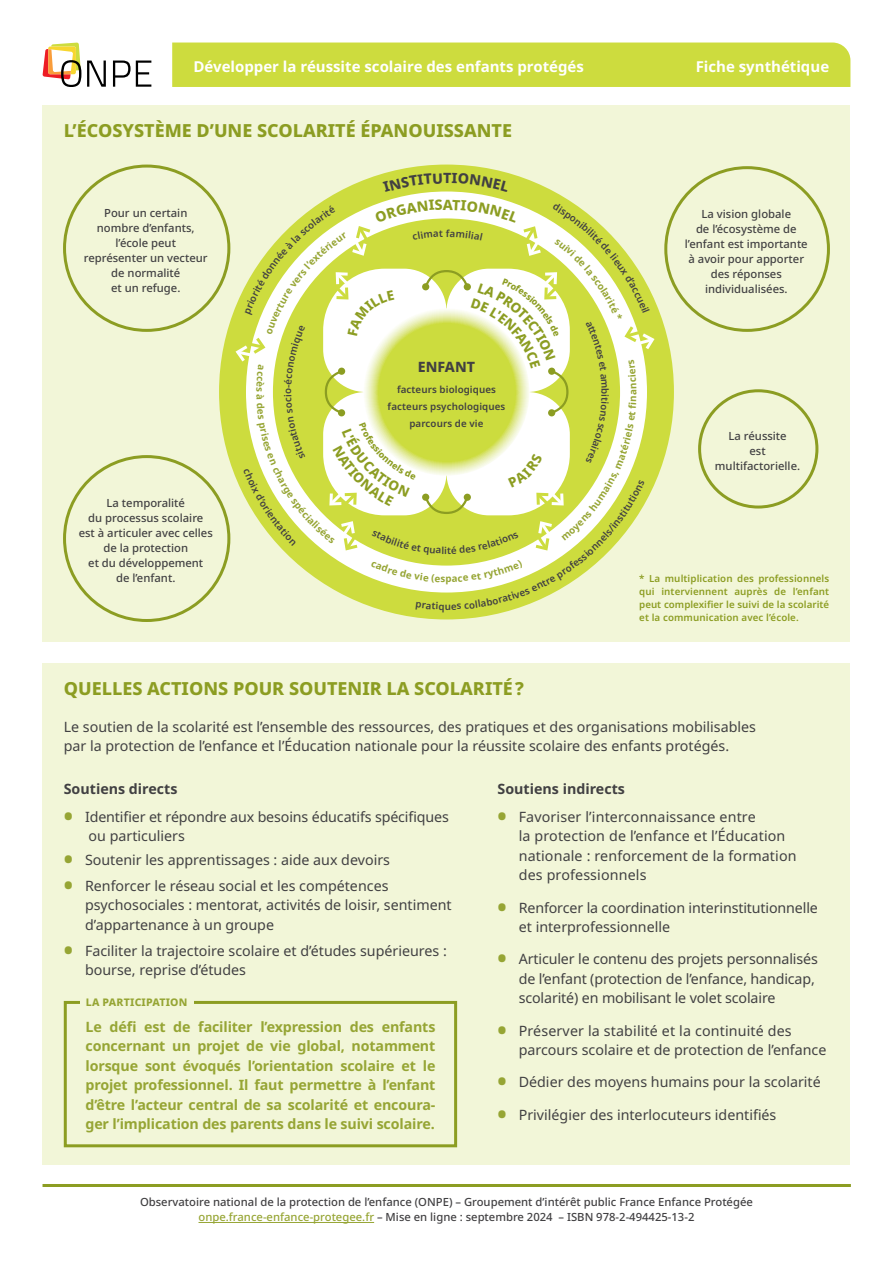
<style>
.page{position:relative;width:893px;height:1263px;background:#fff}
.page>*{position:absolute;margin:0;border:0;box-sizing:border-box;transform-origin:0 0}
.t1{font:800 18px "Noto Sans";color:#8c9d22}
.t2{font:700 15px "Noto Sans";color:#fff}
.t3{font:14.25px/19.5px "Noto Sans";color:#414042}
.t4{font:700 14.25px/19.5px "Noto Sans";letter-spacing:-.01em;color:#96a534;text-align:justify}
.t5{font:700 14.25px "Noto Sans";color:#414042}
.t6{font:800 14.25px "Noto Sans";color:#414042}
.t7{font:800 14.25px "Noto Sans";color:#8c9d22}
.t8{font:500 11.25px/15px "Noto Sans";color:#414042;text-align:center}
.t9{font:800 10.5px "Noto Sans";letter-spacing:.02em;color:#96a534}
.t10{font:600 9.75px/12.8px "Noto Sans";letter-spacing:.01em;color:#8c9d22;text-align:justify}
.t11{font:600 9.75px/17px "Noto Sans";letter-spacing:.01em;color:#414042;text-align:center}
.t12{font:700 9.75px "Noto Sans";color:#96a534}
.s1{font-weight:800;font-size:24px;color:#96a534}
.s2{color:#96a534}
</style>
<div class="page">
<div style="left:43px;top:105px;width:807px;height:537px;background:#f2f6d8"></div>
<div style="left:172px;top:43px;width:678px;height:44px;background:#cddc3e"></div>
<svg style="left:43px;top:43px;width:38px;height:44px"></svg>
<svg style="left:87px;top:61px;width:19px;height:26px"></svg>
<svg style="left:113px;top:61px;width:38px;height:26px"></svg>
<hr style="left:43px;top:1184px;width:808px;height:3px;background:#8c9d22">
<hr style="left:199px;top:1222px;width:175px;height:1px;background:#96a534">
<div style="left:43px;top:663px;width:807px;height:502px;background:#f2f6d8"></div>
<div style="left:64px;top:1001px;width:393px;height:146px;border:3px solid #8c9d22"></div>
<div style="left:80px;top:995px;width:113px;height:11px;background:#f2f6d8"></div>
<div style="left:698px;top:389px;width:120px;height:119px;border:3px solid #8c9d22;border-radius:50%"></div>
<div style="left:664px;top:166px;width:166px;height:166px;border:3px solid #8c9d22;border-radius:50%"></div>
<div style="left:219px;top:165px;width:455px;height:454px;background:#cddc3e;border-radius:50%"></div>
<svg style="left:233px;top:199px;width:424px;height:413px"></svg>
<p class="t2" style="left:193px;top:55px;width:392px">Développer la réussite scolaire des enfants protégés</p>
<p class="t2" style="left:696px;top:55px;width:135px">Fiche synthétique</p>
<p class="t1" style="left:64px;top:118px;width:450px">L’ÉCOSYSTÈME D’UNE SCOLARITÉ ÉPANOUISSANTE</p>
<p class="t8" style="left:84px;top:205px;width:125px">Pour un certain nombre d’enfants, l’école peut représenter un vecteur de normalité<br>et un refuge.</p>
<p class="t8" style="left:79px;top:496px;width:136px">La temporalité<br>du processus scolaire<br>est à articuler avec celles de la protection<br>et du développement<br>de l’enfant.</p>
<p class="t6" style="left:443px;top:168px;width:10px">T</p>
<p class="t7" style="left:443px;top:194px;width:12px">A</p>
<p class="t6" style="left:418px;top:356px;width:59px">ENFANT</p>
<p class="t11" style="left:388px;top:381px;width:119px">facteurs biologiques facteurs psychologiques parcours de vie</p>
<p class="t12" style="left:445px;top:572px;width:8px">p</p>
<p class="t11" style="left:445px;top:598px;width:8px">u</p>
<p class="t12" style="left:626px;top:395px;width:7px;rotate:-90deg">a</p>
<p class="t8" style="left:685px;top:206px;width:124px">La vision globale<br>de l’écosystème de l’enfant est importante à avoir pour apporter des réponses individualisées.</p>
<p class="t8" style="left:715px;top:429px;width:87px">La réussite<br>est multifactorielle.</p>
<p class="t10" style="left:639px;top:573px;width:191px">* La multiplication des professionnels qui interviennent auprès de l’enfant peut complexifier le suivi de la scolarité et la communication avec l’école.</p>
<p class="t1" style="left:64px;top:675px;width:462px">QUELLES ACTIONS POUR SOUTENIR LA SCOLARITÉ?</p>
<p class="t3" style="left:64px;top:717px;width:694px">Le soutien de la scolarité est l’ensemble des ressources, des pratiques et des organisations mobilisables par la protection de l’enfance et l’Éducation nationale pour la réussite scolaire des enfants protégés.</p>
<p class="t5" style="left:64px;top:778px;width:115px">Soutiens directs</p>
<p class="t3" style="left:89px;top:807px;width:362px;text-indent:-25px"><span class="s1">•</span> Identifier et répondre aux besoins éducatifs spécifiques ou particuliers</p>
<p class="t3" style="left:64px;top:850px;width:328px"><span class="s1">•</span> Soutenir les apprentissages : aide aux devoirs</p>
<p class="t3" style="left:85px;top:876px;width:368px;text-indent:-21px"><span class="s1">•</span> Renforcer le réseau social et les compétences psychosociales : mentorat, activités de loisir, sentiment d’appartenance à un groupe</p>
<p class="t3" style="left:85px;top:941px;width:363px;text-indent:-21px"><span class="s1">•</span> Faciliter la trajectoire scolaire et d’études supérieures : bourse, reprise d’études</p>
<p class="t5" style="left:497px;top:778px;width:129px">Soutiens indirects</p>
<p class="t3" style="left:519px;top:807px;width:279px;text-indent:-21px"><span class="s1">•</span> Favoriser l’interconnaissance entre<br>la protection de l’enfance et l’Éducation nationale : renforcement de la formation des professionnels</p>
<p class="t3" style="left:519px;top:898px;width:301px;text-indent:-21px"><span class="s1">•</span> Renforcer la coordination interinstitutionnelle et interprofessionnelle</p>
<p class="t3" style="left:519px;top:950px;width:301px;text-indent:-21px"><span class="s1">•</span> Articuler le contenu des projets personnalisés de l’enfant (protection de l’enfance, handicap, scolarité) en mobilisant le volet scolaire</p>
<p class="t3" style="left:519px;top:1021px;width:309px;text-indent:-21px"><span class="s1">•</span> Préserver la stabilité et la continuité des parcours scolaire et de protection de l’enfance</p>
<p class="t3" style="left:497px;top:1073px;width:325px"><span class="s1">•</span> Dédier des moyens humains pour la scolarité</p>
<p class="t3" style="left:497px;top:1105px;width:280px"><span class="s1">•</span> Privilégier des interlocuteurs identifiés</p>
<p class="t9" style="left:86px;top:995px;width:103px">LA PARTICIPATION</p>
<p class="t4" style="left:85px;top:1017px;width:351px">Le défi est de faciliter l’expression des enfants concernant un projet de vie global, notamment lorsque sont évoqués l’orientation scolaire et le projet professionnel. Il faut permettre à l’enfant d’être l’acteur central de sa scolarité et encoura&shy;ger l’implication des parents dans le suivi scolaire.</p>
<p class="t8" style="left:140px;top:1195px;width:614px">Observatoire national de la protection de l’enfance (ONPE) – Groupement d’intérêt public France Enfance Protégée <span class="s2">onpe.france-enfance-protegee.fr</span> – Mise en ligne : septembre 2024 – ISBN 978-2-494425-13-2</p>
</div>
